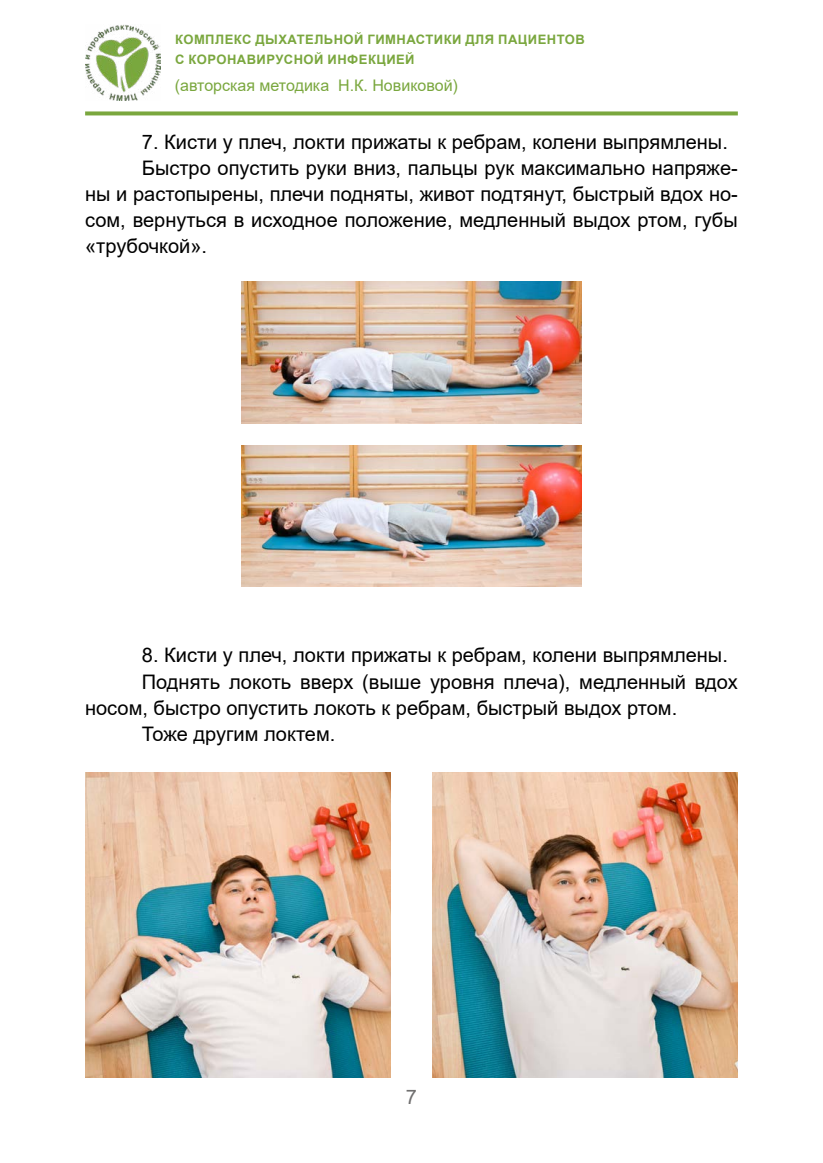
<style>
.page{position:relative;width:823px;height:1163px;background:#fff}
.page>*{position:absolute;margin:0;border:0;box-sizing:border-box;transform-origin:0 0}
.t1{font:20px "Arial";color:#000}
.t2{font:20px "Arial";color:#706f6f}
.t3{font:16px "Arial";color:#7aa73e}
.t4{font:700 13px/20px "Arial";letter-spacing:.035em;color:#7aa73e}
</style>
<div class="page">
<img style="left:85px;top:24px;width:75px;height:77px">
<svg style="left:85px;top:111px;width:652px;height:4px;background:#89b154"></svg>
<img style="left:85px;top:772px;width:305px;height:305px">
<img style="left:432px;top:772px;width:305px;height:305px">
<img style="left:241px;top:281px;width:340px;height:142px">
<img style="left:241px;top:445px;width:340px;height:142px">
<p class="t4" style="left:175px;top:30px;width:411px">КОМПЛЕКС ДЫХАТЕЛЬНОЙ ГИМНАСТИКИ ДЛЯ ПАЦИЕНТОВ<br>С КОРОНАВИРУСНОЙ ИНФЕКЦИЕЙ</p>
<p class="t3" style="left:175px;top:74px;width:284px">(авторская методика Н.К. Новиковой)</p>
<p class="t1" style="left:142px;top:128px;width:587px">7. Кисти у плеч, локти прижаты к ребрам, колени выпрямлены.</p>
<p class="t1" style="left:142px;top:154px;width:597px">Быстро опустить руки вниз, пальцы рук максимально напряже-</p>
<p class="t1" style="left:85px;top:180px;width:653px">ны и растопырены, плечи подняты, живот подтянут, быстрый вдох но-</p>
<p class="t1" style="left:85px;top:206px;width:653px">сом, вернуться в исходное положение, медленный выдох ртом, губы</p>
<p class="t1" style="left:85px;top:232px;width:123px">«трубочкой».</p>
<p class="t1" style="left:142px;top:641px;width:587px">8. Кисти у плеч, локти прижаты к ребрам, колени выпрямлены.</p>
<p class="t1" style="left:142px;top:667px;width:597px">Поднять локоть вверх (выше уровня плеча), медленный вдох</p>
<p class="t1" style="left:85px;top:693px;width:593px">носом, быстро опустить локоть к ребрам, быстрый выдох ртом.</p>
<p class="t1" style="left:142px;top:719px;width:195px">Тоже другим локтем.</p>
<p class="t2" style="left:405px;top:1082px;width:13px">7</p>
</div>
